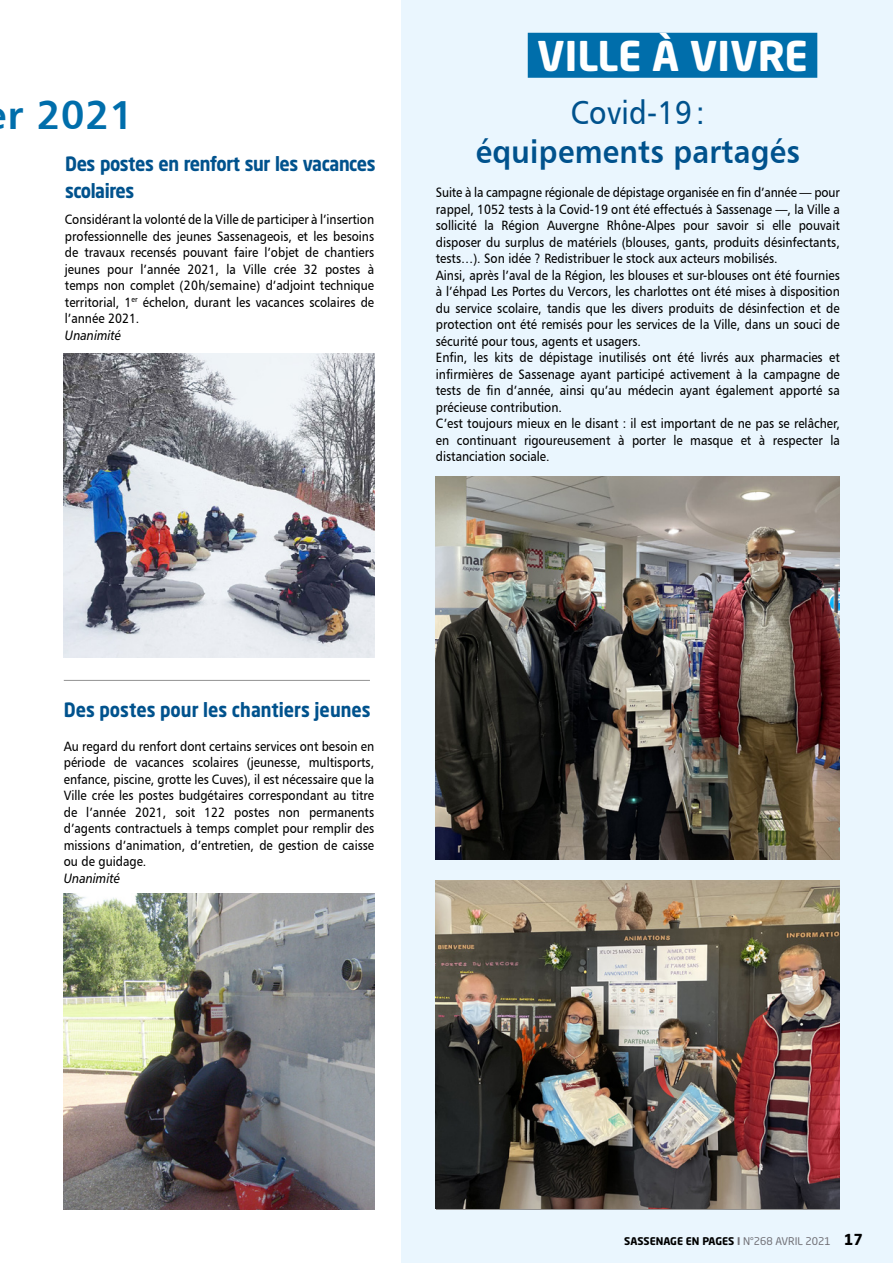
<style>
.page{position:relative;width:893px;height:1263px;background:#fff}
.page>*{position:absolute;margin:0;border:0;box-sizing:border-box;transform-origin:0 0}
.t1{font:700 40.5px "Neo Sans Std";color:#fff}
.t2{font:40.5px "Humanist 777 BT Bold B";color:#006eab}
.t3{font:33px "Humanist 777 BT Bold B";letter-spacing:.01em;color:#00528d;scale:.9 1}
.t4{font:33px "Humanist 777 BT Roman B";letter-spacing:.01em;color:#00528d;scale:.9 1}
.t5{font:700 19.5px/27px "Neo Sans Std";letter-spacing:-.025em;color:#00528d;scale:.9 1}
.t6{font:700 19.5px "Neo Sans Std";color:#00528d;scale:.9 1}
.t7{font:13.5px/16.5px "Humanist 777 BT Roman B";color:#000;text-align:justify;scale:.9 1}
.t8{font:13.5px "Humanist 777 BT Italic B";color:#000;scale:.9 1}
.t9{font:700 10.5px "Neo Sans Std";color:#000}
.s1{color:#706f75}
.s2{font-weight:400;color:#706f75}
.s3{font-size:15px}
</style>
<div class="page">
<div style="left:402px;top:0;width:491px;height:1263px;background:#eaf6fe"></div>
<div style="left:528px;top:33px;width:289px;height:45px;background:#006eab"></div>
<img style="left:436px;top:476px;width:404px;height:383px">
<img style="left:64px;top:354px;width:310px;height:303px">
<img style="left:64px;top:893px;width:310px;height:316px">
<img style="left:436px;top:880px;width:404px;height:329px">
<hr style="left:64px;top:680px;width:306px;height:1px;background:#929292">
<h1 class="t2" style="left:8px;top:90px;width:128px">r 2021</h1>
<h3 class="t5" style="left:65px;top:150px;width:346px">Des postes en renfort sur les vacances scolaires</h3>
<p class="t7" style="left:65px;top:211px;width:345px">Considérant la volonté de la Ville de participer à l’insertion professionnelle des jeunes Sassenageois, et les besoins de travaux recensés pouvant faire l’objet de chantiers jeunes pour l’année 2021, la Ville crée 32 postes à temps non complet (20h/semaine) d’adjoint technique territorial, 1<sup>er</sup> échelon, durant les vacances scolaires de l’année 2021.</p>
<p class="t8" style="left:65px;top:327px;width:64px">Unanimité</p>
<h1 class="t1" style="left:537px;top:30px;width:272px">VILLE À VIVRE</h1>
<h2 class="t4" style="left:571px;top:92px;width:150px">Covid-19 :</h2>
<h2 class="t3" style="left:476px;top:131px;width:362px">équipements partagés</h2>
<p class="t7" style="left:436px;top:184px;width:450px;text-align:left">Suite à la campagne régionale de dépistage organisée en fin d’année — pour rappel, 1052 tests à la Covid-19 ont été effectués à Sassenage —, la Ville a sollicité la Région Auvergne Rhône-Alpes pour savoir si elle pouvait disposer du surplus de matériels (blouses, gants, produits désinfectants, tests…). Son idée ? Redistribuer le stock aux acteurs mobilisés.<br>Ainsi, après l’aval de la Région, les blouses et sur-blouses ont été fournies à l’éhpad Les Portes du Vercors, les charlottes ont été mises à disposition du service scolaire, tandis que les divers produits de désinfection et de protection ont été remisés pour les services de la Ville, dans un souci de sécurité pour tous, agents et usagers.<br>Enfin, les kits de dépistage inutilisés ont été livrés aux pharmacies et infirmières de Sassenage ayant participé activement à la campagne de tests de fin d’année, ainsi qu’au médecin ayant également apporté sa précieuse contribution.<br>C’est toujours mieux en le disant : il est important de ne pas se relâcher, en continuant rigoureusement à porter le masque et à respecter la distanciation sociale.</p>
<h3 class="t6" style="left:64px;top:697px;width:342px">Des postes pour les chantiers jeunes</h3>
<p class="t7" style="left:64px;top:738px;width:346px">Au regard du renfort dont certains services ont besoin en période de vacances scolaires (jeunesse, multisports, enfance, piscine, grotte les Cuves), il est nécessaire que la Ville crée les postes budgétaires correspondant au titre de l’année 2021, soit 122 postes non permanents d’agents contractuels à temps complet pour remplir des missions d’animation, d’entretien, de gestion de caisse ou de guidage.</p>
<p class="t8" style="left:64px;top:870px;width:64px">Unanimité</p>
<p class="t9" style="left:624px;top:1234px;width:240px">SASSENAGE EN PAGES <span class="s1">I</span> <span class="s2">N°268 AVRIL 2021</span> <span class="s3">17</span></p>
</div>
